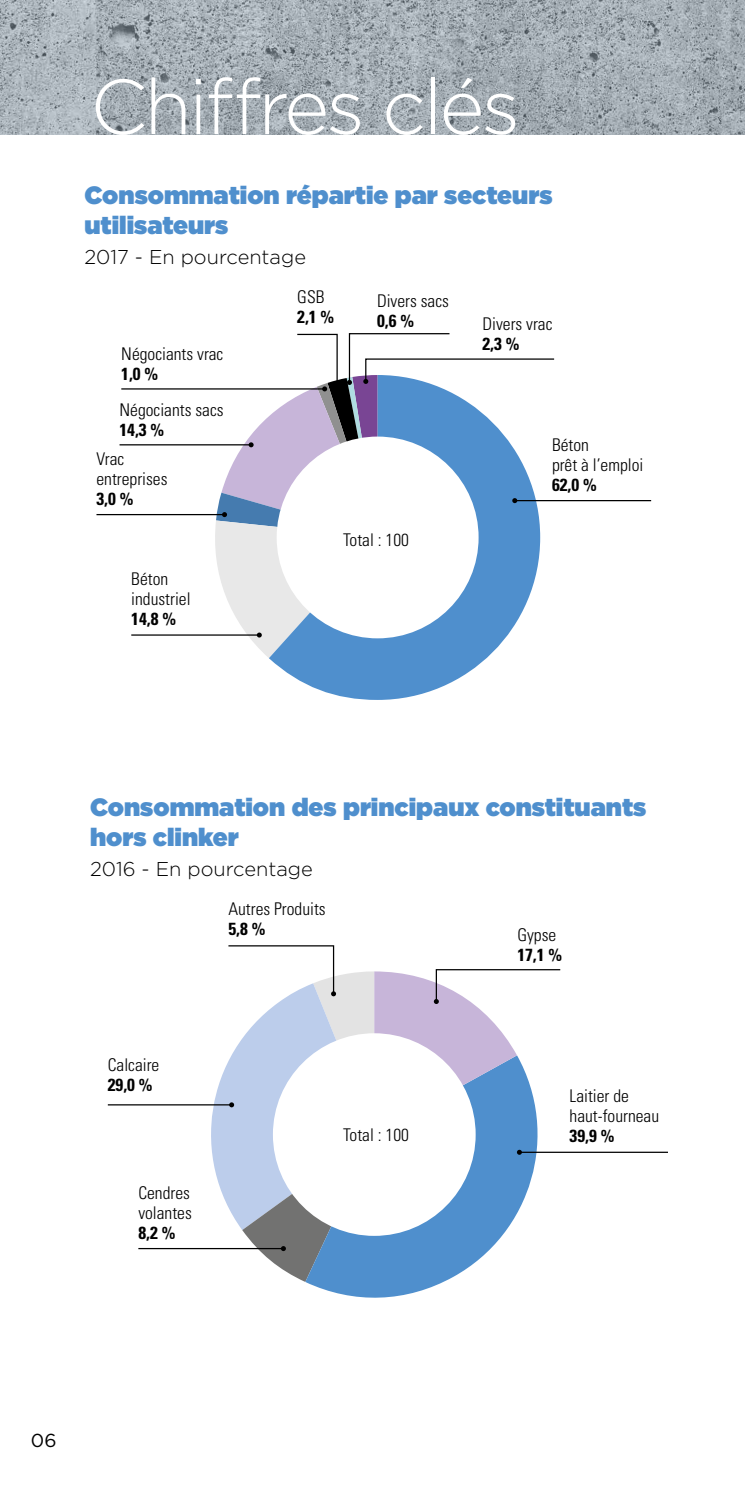
<style>
.page{position:relative;width:745px;height:1489px;background:#fff}
.page>*{position:absolute;margin:0;border:0;box-sizing:border-box;transform-origin:0 0}
.t1{font:300 77.5px "Gotham";letter-spacing:-.04em;color:#fff}
.t2{font:900 25px/30px "Gotham";color:#4f8fcd}
.t3{font:300 20px "Gotham";color:#000}
.t4{font:18.75px "Gotham";color:#000}
.t5{font:300 condensed 17.5px/20px "Univers";color:#000}
.t6{font:700 condensed 17.5px "Univers";color:#000}
</style>
<div class="page">
<img style="left:0;top:0;width:744px;height:135px">
<svg style="left:269px;top:658px;width:218px;height:42px;fill:#4f8fcd"></svg>
<hr style="left:514px;top:500px;width:136px;height:1px;background:#000">
<hr style="left:131px;top:634px;width:128px;height:1px;background:#000">
<hr style="left:96px;top:514px;width:128px;height:1px;background:#000">
<hr style="left:119px;top:444px;width:132px;height:1px;background:#000">
<hr style="left:121px;top:388px;width:203px;height:1px;background:#000">
<svg style="left:210px;top:333px;width:345px;height:325px"></svg>
<svg style="left:189px;top:1064px;width:38px;height:140px"></svg>
<svg style="left:305px;top:1281px;width:140px;height:17px;fill:#4f8fcd"></svg>
<hr style="left:519px;top:1151px;width:148px;height:1px;background:#000">
<hr style="left:108px;top:1104px;width:123px;height:1px;background:#000">
<hr style="left:138px;top:1247px;width:145px;height:2px;background:#000">
<svg style="left:227px;top:945px;width:334px;height:336px"></svg>
<h1 class="t1" style="left:90px;top:58px;width:431px">Chiffres clés</h1>
<h2 class="t2" style="left:84px;top:179px;width:469px">Consommation répartie par secteurs utilisateurs</h2>
<p class="t3" style="left:84px;top:244px;width:223px">2017 - En pourcentage</p>
<p class="t5" style="left:121px;top:344px;width:104px">Négociants vrac</p>
<p class="t6" style="left:121px;top:363px;width:38px">1,0 %</p>
<p class="t5" style="left:119px;top:399px;width:105px">Négociants sacs</p>
<p class="t6" style="left:119px;top:419px;width:46px">14,3 %</p>
<p class="t5" style="left:96px;top:448px;width:72px">Vrac entreprises</p>
<p class="t6" style="left:96px;top:487px;width:38px">3,0 %</p>
<p class="t5" style="left:131px;top:569px;width:61px">Béton industriel</p>
<p class="t6" style="left:131px;top:608px;width:46px">14,8 %</p>
<p class="t5" style="left:297px;top:287px;width:29px">GSB</p>
<p class="t6" style="left:297px;top:306px;width:38px">2,1 %</p>
<p class="t5" style="left:377px;top:291px;width:73px">Divers sacs</p>
<p class="t6" style="left:377px;top:310px;width:38px">0,6 %</p>
<p class="t5" style="left:482px;top:314px;width:71px">Divers vrac</p>
<p class="t6" style="left:482px;top:333px;width:38px">2,3 %</p>
<p class="t5" style="left:343px;top:530px;width:67px">Total : 100</p>
<p class="t5" style="left:551px;top:435px;width:93px">Béton<br>prêt à l’emploi</p>
<p class="t6" style="left:551px;top:474px;width:46px">62,0 %</p>
<h2 class="t2" style="left:90px;top:792px;width:557px">Consommation des principaux constituants hors clinker</h2>
<p class="t3" style="left:90px;top:856px;width:224px">2016 - En pourcentage</p>
<p class="t5" style="left:228px;top:898px;width:99px">Autres Produits</p>
<p class="t6" style="left:228px;top:917px;width:38px">5,8 %</p>
<p class="t5" style="left:108px;top:1054px;width:53px">Calcaire</p>
<p class="t6" style="left:108px;top:1073px;width:46px">29,0 %</p>
<p class="t5" style="left:138px;top:1182px;width:55px">Cendres volantes</p>
<p class="t6" style="left:138px;top:1221px;width:38px">8,2 %</p>
<p class="t5" style="left:343px;top:1124px;width:67px">Total : 100</p>
<p class="t5" style="left:517px;top:924px;width:40px">Gypse</p>
<p class="t6" style="left:517px;top:944px;width:46px">17,1 %</p>
<p class="t5" style="left:569px;top:1086px;width:91px">Laitier de haut-fourneau</p>
<p class="t6" style="left:569px;top:1125px;width:46px">39,9 %</p>
<p class="t4" style="left:31px;top:1428px;width:27px">06</p>
</div>
